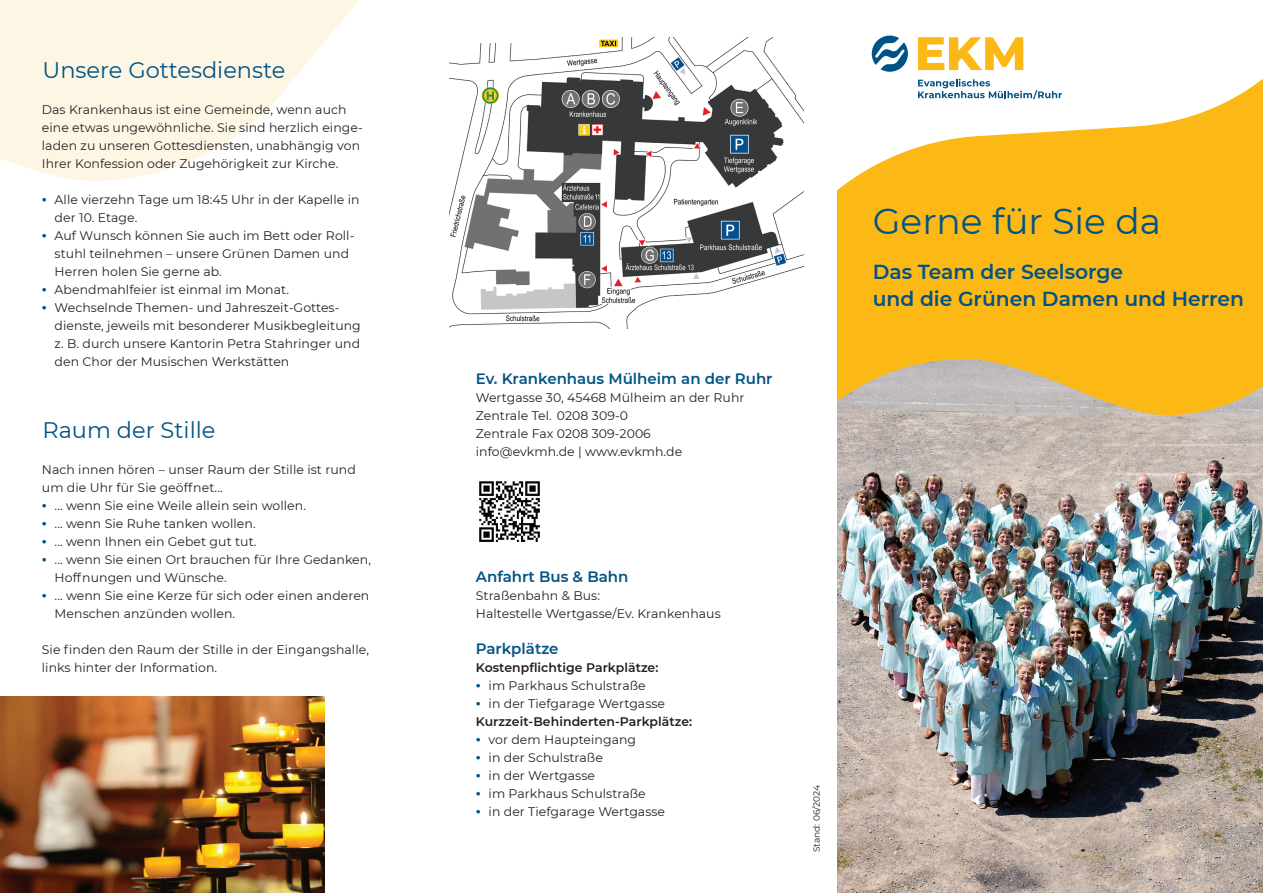
<style>
.page{position:relative;width:1263px;height:893px;background:#fff}
.page>*{position:absolute;margin:0;border:0;box-sizing:border-box;transform-origin:0 0}
.t1{font:36px "Montserrat";color:#005385}
.t2{font:22.5px "Montserrat";color:#005385}
.t3{font:600 20.25px/27px "Montserrat";color:#005385}
.t4{font:600 15px "Montserrat";color:#005385}
.t5{font:12.45px/18px "Montserrat";letter-spacing:.005em;color:#231f20}
.t6{font:9px "Montserrat";color:#231f20}
.s1{font-weight:800;color:#005385}
.s2{font-weight:600}
</style>
<div class="page">
<svg style="left:0;top:0;width:359px;height:181px;fill:#fef6e5"></svg>
<img style="left:449px;top:37px;width:354px;height:292px">
<img style="left:479px;top:481px;width:61px;height:61px">
<img style="left:838px;top:657px;width:425px;height:236px">
<img style="left:838px;top:322px;width:425px;height:335px">
<svg style="left:838px;top:35px;width:425px;height:287px;fill:#fcb814"></svg>
<svg style="left:918px;top:37px;width:105px;height:33px"></svg>
<svg style="left:872px;top:36px;width:37px;height:39px"></svg>
<svg style="left:918px;top:79px;width:144px;height:20px"></svg>
<img style="left:0;top:696px;width:324px;height:197px">
<div style="left:469px;top:29px;width:59px;height:14px;background:#fff"></div>
<h2 class="t2" style="left:43px;top:54px;width:244px">Unsere Gottesdienste</h2>
<p class="t5" style="left:42px;top:100px;width:322px">Das Krankenhaus ist eine Gemeinde, wenn auch eine etwas ungewöhnliche. Sie sind herzlich einge&shy;laden zu unseren Gottesdiensten, unabhängig von Ihrer Konfession oder Zugehörigkeit zur Kirche.</p>
<p class="t5" style="left:42px;top:190px;width:319px"><span class="s1">ٚ</span> Alle vierzehn Tage um 18:45 Uhr in der Kapelle in</p>
<p class="t5" style="left:55px;top:208px;width:84px">der 10. Etage.</p>
<p class="t5" style="left:42px;top:226px;width:314px"><span class="s1">ٚ</span> Auf Wunsch können Sie auch im Bett oder Roll-</p>
<p class="t5" style="left:55px;top:244px;width:296px">stuhl teilnehmen – unsere Grünen Damen und</p>
<p class="t5" style="left:55px;top:262px;width:169px">Herren holen Sie gerne ab.</p>
<p class="t5" style="left:42px;top:280px;width:249px"><span class="s1">ٚ</span> Abendmahlfeier ist einmal im Monat.</p>
<p class="t5" style="left:42px;top:298px;width:299px"><span class="s1">ٚ</span> Wechselnde Themen- und Jahreszeit-Gottes-</p>
<p class="t5" style="left:55px;top:316px;width:308px">dienste, jeweils mit besonderer Musikbegleitung</p>
<p class="t5" style="left:55px;top:334px;width:307px">z. B. durch unsere Kantorin Petra Stahringer und</p>
<p class="t5" style="left:55px;top:352px;width:236px">den Chor der Musischen Werkstätten</p>
<h2 class="t2" style="left:43px;top:414px;width:174px">Raum der Stille</h2>
<p class="t5" style="left:42px;top:460px;width:315px">Nach innen hören – unser Raum der Stille ist rund</p>
<p class="t5" style="left:42px;top:478px;width:182px">um die Uhr für Sie geöffnet...</p>
<p class="t5" style="left:42px;top:496px;width:266px"><span class="s1">ٚ</span> ... wenn Sie eine Weile allein sein wollen.</p>
<p class="t5" style="left:42px;top:514px;width:215px"><span class="s1">ٚ</span> ... wenn Sie Ruhe tanken wollen.</p>
<p class="t5" style="left:42px;top:532px;width:216px"><span class="s1">ٚ</span> ... wenn Ihnen ein Gebet gut tut.</p>
<p class="t5" style="left:42px;top:550px;width:331px"><span class="s1">ٚ</span> ... wenn Sie einen Ort brauchen für Ihre Gedanken,</p>
<p class="t5" style="left:55px;top:568px;width:174px">Hoffnungen und Wünsche.</p>
<p class="t5" style="left:42px;top:586px;width:329px"><span class="s1">ٚ</span> ... wenn Sie eine Kerze für sich oder einen anderen</p>
<p class="t5" style="left:55px;top:604px;width:182px">Menschen anzünden wollen.</p>
<p class="t5" style="left:42px;top:640px;width:329px">Sie finden den Raum der Stille in der Eingangshalle, links hinter der Information.</p>
<p class="t4" style="left:476px;top:368px;width:298px">Ev. Krankenhaus Mülheim an der Ruhr</p>
<p class="t5" style="left:476px;top:388px;width:270px">Wertgasse 30, 45468 Mülheim an der Ruhr<br>Zentrale Tel. 0208 309-0<br>Zentrale Fax 0208 309-2006 info@evkmh.de | www.evkmh.de</p>
<p class="t4" style="left:476px;top:566px;width:154px">Anfahrt Bus &amp; Bahn</p>
<p class="t5" style="left:476px;top:586px;width:246px">Straßenbahn &amp; Bus:<br>Haltestelle Wertgasse/Ev. Krankenhaus</p>
<p class="t4" style="left:476px;top:638px;width:84px">Parkplätze</p>
<p class="t5" style="left:476px;top:658px;width:218px"><span class="s2">Kostenpflichtige Parkplätze:<br></span><span class="s1">ٚ</span> im Parkhaus Schulstraße<br><span class="s1">ٚ</span> in der Tiefgarage Wertgasse<br><span class="s2">Kurzzeit-Behinderten-Parkplätze: </span><span class="s1">ٚ</span> vor dem Haupteingang<br><span class="s1">ٚ</span> in der Schulstraße<br><span class="s1">ٚ</span> in der Wertgasse<br><span class="s1">ٚ</span> im Parkhaus Schulstraße<br><span class="s1">ٚ</span> in der Tiefgarage Wertgasse</p>
<p class="t6" style="left:810px;top:852px;width:69px;rotate:-90deg">Stand: 06/2024</p>
<h1 class="t1" style="left:873px;top:197px;width:290px">Gerne für Sie da</h1>
<h3 class="t3" style="left:873px;top:258px;width:373px">Das Team der Seelsorge<br>und die Grünen Damen und Herren</h3>
</div>
